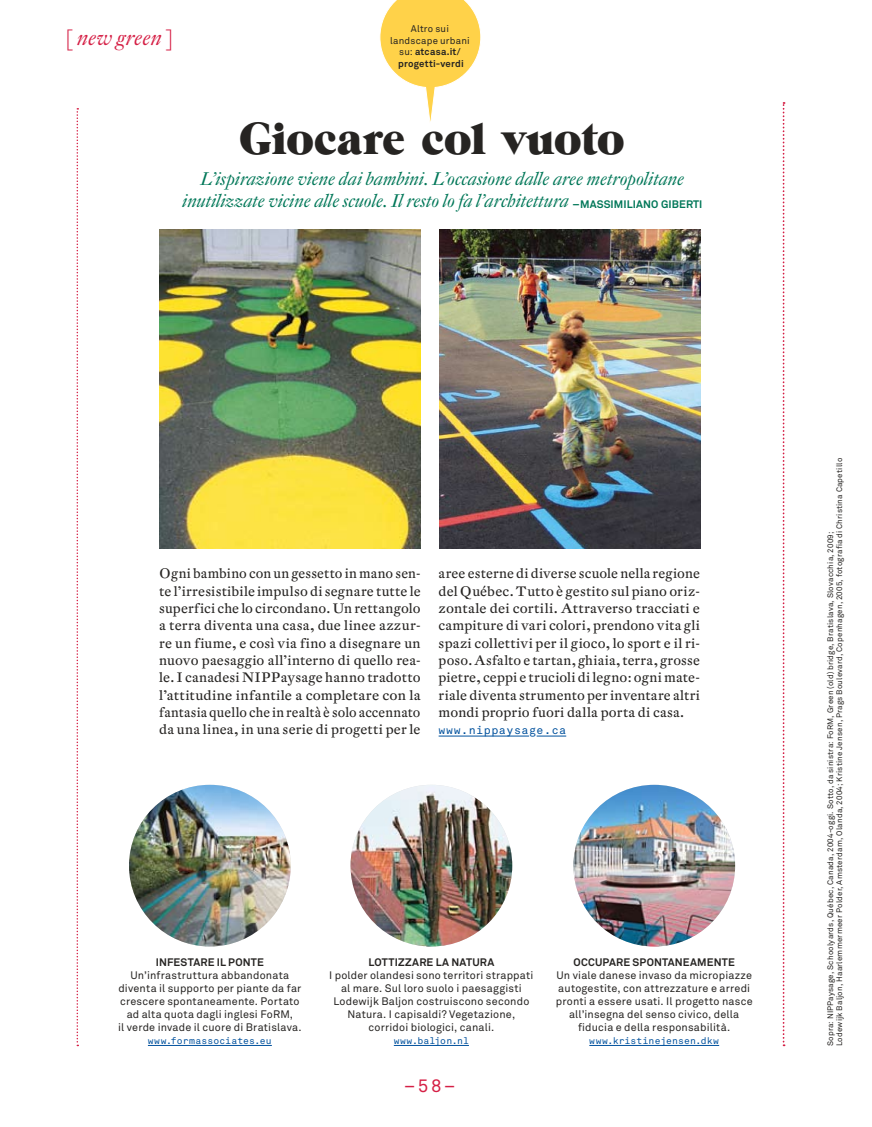
<style>
.page{position:relative;width:872px;height:1127px;background:#fff}
.page>*{position:absolute;margin:0;border:0;box-sizing:border-box;transform-origin:0 0}
.t1{font:45px "Grouch IT Cby BT";letter-spacing:-.015em;color:#262422}
.t2{font:italic 21px "DTL Fleischmann SD";color:#d51f45}
.t3{font:italic 18px/21.6px "DTL Fleischmann SD";color:#007758;text-align:center}
.t4{font:18px "Akkurat Mono";color:#d51f45}
.t5{font:13.5px/17.2px "DTL Fleischmann ST";letter-spacing:.01em;color:#262422;text-align:justify}
.t6{font:11.25px "Akkurat Mono";letter-spacing:.05em;color:#00519d}
.t7{font:10.8px "Akkurat";letter-spacing:.015em;color:#262422}
.t8{font:700 10.8px "Akkurat";letter-spacing:.02em;color:#262422}
.t9{font:9.6px/11.6px "Akkurat";letter-spacing:.02em;color:#262422;text-align:center}
.t10{font:9.45px "Akkurat Mono";letter-spacing:.02em;color:#00519d}
.t11{font:7.95px/9px "Akkurat";letter-spacing:.025em;color:#262422}
.s1{font-style:normal}
.s2{font-weight:700}
.s3{font-family:"Akkurat";font-weight:700;font-style:normal;font-size:10.8px}
</style>
<div class="page">
<img style="left:159px;top:230px;width:261px;height:318px">
<img style="left:439px;top:230px;width:261px;height:318px">
<svg style="left:782px;top:102px;width:2px;height:944px"></svg>
<img style="left:573px;top:785px;width:162px;height:161px;border-radius:81px">
<img style="left:350px;top:785px;width:162px;height:161px;border-radius:81px">
<img style="left:129px;top:785px;width:162px;height:161px;border-radius:81px">
<svg style="left:380px;top:0;width:101px;height:122px"></svg>
<hr style="left:438px;top:736px;width:91px;height:1px;background:#00519d">
<hr style="left:536px;top:736px;width:30px;height:1px;background:#00519d">
<svg style="left:77px;top:108px;width:1px;height:938px"></svg>
<hr style="left:589px;top:1045px;width:130px;height:1px;background:#00519d">
<hr style="left:394px;top:1045px;width:75px;height:1px;background:#00519d">
<hr style="left:148px;top:1045px;width:124px;height:1px;background:#00519d">
<p class="t2" style="left:66px;top:25px;width:109px"><span class="s1">[</span> new green <span class="s1">]</span></p>
<p class="t9" style="left:390px;top:23px;width:81px">Altro sui landscape urbani su: <span class="s2">ATCASA.IT/<br>PROGETTI-VERDI</span></p>
<p class="t1" style="left:239px;top:111px;width:388px">Giocare col vuoto</p>
<p class="t3" style="left:182px;top:168px;width:522px">L’ispirazione viene dai bambini. L’occasione dalle aree metropolitane inutilizzate vicine alle scuole. Il resto lo fa l’architettura <span class="s3">–MASSIMILIANO GIBERTI</span></p>
<p class="t5" style="left:159px;top:565px;width:263px">Ogni bambino con un gessetto in mano sen&shy;te l’irresistibile impulso di segnare tutte le superfici che lo circondano. Un rettangolo a terra diventa una casa, due linee azzur&shy;re un fiume, e così via fino a disegnare un nuovo paesaggio all’interno di quello rea&shy;le. I canadesi NIPPaysage hanno tradotto l’attitudine infantile a completare con la fantasia quello che in realtà è solo accennato da una linea, in una serie di progetti per le</p>
<p class="t5" style="left:438px;top:565px;width:263px">aree esterne di diverse scuole nella regione del Québec. Tutto è gestito sul piano oriz&shy;zontale dei cortili. Attraverso tracciati e campiture di vari colori, prendono vita gli spazi collettivi per il gioco, lo sport e il ri&shy;poso. Asfalto e tartan, ghiaia, terra, grosse pietre, ceppi e trucioli di legno: ogni mate&shy;riale diventa strumento per inventare altri mondi proprio fuori dalla porta di casa.</p>
<p class="t6" style="left:438px;top:723px;width:129px">www.nippaysage.ca</p>
<p class="t8" style="left:156px;top:955px;width:26px">INFESTARE</p>
<p class="t8" style="left:217px;top:955px;width:27px">IL PONTE</p>
<p class="t7" style="left:130px;top:969px;width:160px">Un’infrastruttura abbandonata</p>
<p class="t7" style="left:118px;top:982px;width:184px">diventa il supporto per piante da far</p>
<p class="t7" style="left:120px;top:995px;width:181px">crescere spontaneamente. Portato</p>
<p class="t7" style="left:127px;top:1008px;width:168px">ad alta quota dagli inglesi FoRM,</p>
<p class="t7" style="left:118px;top:1021px;width:185px">il verde invade il cuore di Bratislava.</p>
<p class="t10" style="left:148px;top:1035px;width:125px">www.formassociates.eu</p>
<p class="t8" style="left:368px;top:955px;width:13px">LOTTI</p>
<p class="t8" style="left:398px;top:955px;width:23px">ZZARE</p>
<p class="t8" style="left:436px;top:955px;width:24px">LA NAT</p>
<p class="t8" style="left:472px;top:955px;width:16px">URA</p>
<p class="t7" style="left:329px;top:969px;width:206px">I polder olandesi sono territori strappati</p>
<p class="t7" style="left:341px;top:982px;width:182px">al mare. Sul loro suolo i paesaggisti</p>
<p class="t7" style="left:333px;top:995px;width:197px">Lodewijk Baljon costruiscono secondo</p>
<p class="t7" style="left:347px;top:1008px;width:169px">Natura. I capisaldi? Vegetazione,</p>
<p class="t7" style="left:368px;top:1021px;width:127px">corridoi biologici, canali.</p>
<p class="t10" style="left:394px;top:1035px;width:77px">www.baljon.nl</p>
<p class="t4" style="left:404px;top:1074px;width:53px">–58–</p>
<p class="t8" style="left:573px;top:955px;width:44px">OCCUPARE</p>
<p class="t8" style="left:632px;top:955px;width:23px">SPONTANEAMENTE</p>
<p class="t7" style="left:556px;top:969px;width:197px">Un viale danese invaso da micropiazze</p>
<p class="t7" style="left:558px;top:982px;width:193px">autogestite, con attrezzature e arredi</p>
<p class="t7" style="left:556px;top:995px;width:198px">pronti a essere usati. Il progetto nasce</p>
<p class="t7" style="left:569px;top:1008px;width:172px">all’insegna del senso civico, della</p>
<p class="t7" style="left:578px;top:1021px;width:153px">fiducia e della responsabilità.</p>
<p class="t10" style="left:589px;top:1035px;width:131px">www.kristinejensen.dkw</p>
<p class="t11" style="left:826px;top:1046px;width:590px;rotate:-90deg">Sopra: NIPPaysage, Schoolyards, Québec, Canada, 2004-oggi. Sotto, da sinistra: FoRM, Green (old) bridge, Bratislava, Slovacchia, 2009;<br>Lodewijk Baljon, Haarlemmermeer Polder, Amsterdam, Olanda, 2004; Kristine Jensen, Prags Boulevard, Copenhagen, 2005, fotografia di Christina Capetillo</p>
</div>
